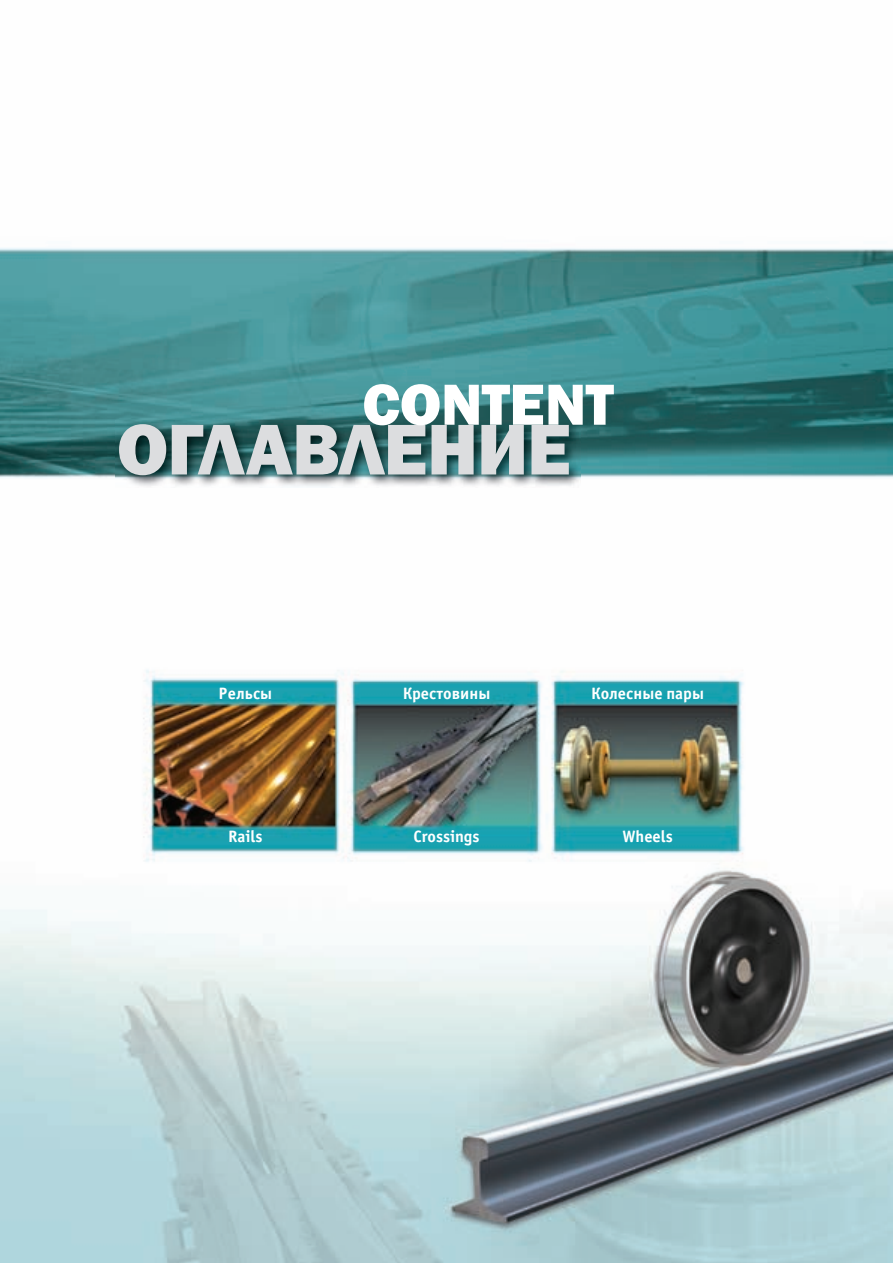
<style>
.page{position:relative;width:893px;height:1263px;background:#fff}
.page>*{position:absolute;margin:0;border:0;box-sizing:border-box;transform-origin:0 0}
.t1{font:800 74.4px "Franklin Gothic";letter-spacing:-.01em;color:#dcdddf}
.t2{font:800 60px "Franklin Gothic";letter-spacing:-.005em;color:#fff}
.t3{font:700 16.5px "Officina Sans C";color:#fff}
</style>
<div class="page">
<img style="left:0;top:248px;width:893px;height:1015px">
<img style="left:116px;top:421px;width:465px;height:66px">
<h2 class="t2" style="left:362px;top:370px;width:253px">CONTENT</h2>
<h1 class="t1" style="left:117px;top:406px;width:455px">ОГЛАВЛЕНИЕ</h1>
<p class="t3" style="left:218px;top:687px;width:55px">Рельсы</p>
<p class="t3" style="left:403px;top:687px;width:89px">Крестовины</p>
<p class="t3" style="left:591px;top:687px;width:114px">Колесные пары</p>
<p class="t3" style="left:228px;top:831px;width:36px">Rails</p>
<p class="t3" style="left:413px;top:831px;width:67px">Crossings</p>
<p class="t3" style="left:622px;top:831px;width:52px">Wheels</p>
</div>
